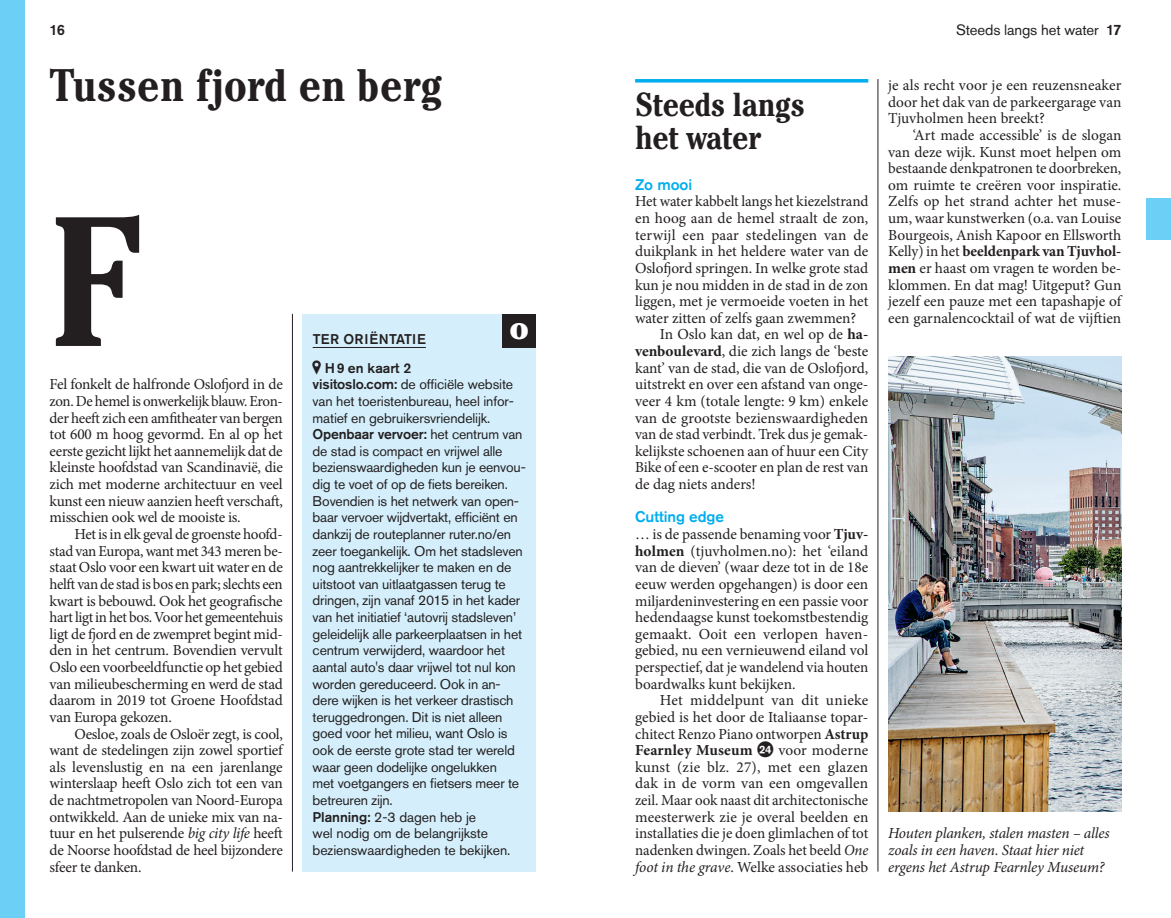
<style>
.page{position:relative;width:1171px;height:918px;background:#fff}
.page>*{position:absolute;margin:0;border:0;box-sizing:border-box;transform-origin:0 0}
.t1{font:700 condensed 183.75px "Cheltenham ITC Pro";color:#231f20}
.t2{font:700 condensed 45.5px "Cheltenham ITC Pro";color:#231f20}
.t3{font:700 condensed 33.25px/32.4px "Cheltenham ITC Pro";letter-spacing:-.02em;color:#231f20}
.t4{font:900 22.22px "Cheltenham ITC Pro";color:#fff}
.t5{font:15.4px/16.6px "Minion Pro";letter-spacing:-.005em;color:#231f20;text-align:justify}
.t6{font:italic 15.4px/16.6px "Minion Pro";letter-spacing:-.015em;color:#231f20}
.t7{font:500 15.4px "Akzidenz Grotesk Pro";letter-spacing:-.005em;color:#00aeef}
.t8{font:14.88px "Akzidenz Grotesk Pro";letter-spacing:-.01em;color:#231f20}
.t9{font:500 14.88px "Akzidenz Grotesk Pro";color:#231f20}
.t10{font:14px/16.6px "Akzidenz Grotesk Pro";letter-spacing:-.015em;color:#231f20}
.t11{font:500 14px/28.7px "Akzidenz Grotesk Pro";letter-spacing:.015em;color:#231f20;text-align:center}
.s1{font-style:italic}
.s2{font-weight:500}
.s3{font-weight:700}
.s4{font-family:"RTB Ziffern Kreis"}
</style>
<div class="page">
<svg style="left:635px;top:79px;width:233px;height:4px"></svg>
<div style="left:0;top:0;width:25px;height:918px;background:#6bcff6"></div>
<hr style="left:292px;top:314px;width:1px;height:557px;background:#231f20">
<hr style="left:877px;top:79px;width:1px;height:792px;background:#231f20">
<div style="left:303px;top:314px;width:233px;height:557px;background:#d4effb"></div>
<hr style="left:313px;top:347px;width:113px;height:1px;background:#231f20">
<div style="left:503px;top:314px;width:33px;height:33px;background:#231f20"></div>
<img style="left:888px;top:356px;width:233px;height:455px">
<div style="left:1146px;top:198px;width:25px;height:42px;background:#6bcff6"></div>
<p class="t9" style="left:50px;top:20px;width:17px">16</p>
<h2 class="t2" style="left:50px;top:57px;width:394px">Tussen fjord en berg</h2>
<h1 class="t1" style="left:50px;top:167px;width:93px">F</h1>
<p class="t5" style="left:50px;top:376px;width:235px">Fel fonkelt de halfronde Oslofjord in de zon. De hemel is onwerkelijk blauw. Eron&shy;der heeft zich een amfitheater van bergen tot 600 m hoog gevormd. En al op het eerste gezicht lijkt het aannemelijk dat de kleinste hoofdstad van Scandinavië, die zich met moderne architectuur en veel kunst een nieuw aanzien heeft verschaft, misschien ook wel de mooiste is.</p>
<p class="t5" style="left:50px;top:526px;width:235px;text-indent:25px">Het is in elk geval de groenste hoofd&shy;stad van Europa, want met 343 meren be&shy;staat Oslo voor een kwart uit water en de helft van de stad is bos en park; slechts een kwart is bebouwd. Ook het geografische hart ligt in het bos. Voor het gemeentehuis ligt de fjord en de zwempret begint mid&shy;den in het centrum. Bovendien vervult Oslo een voorbeeldfunctie op het gebied van milieubescherming en werd de stad daarom in 2019 tot Groene Hoofdstad van Europa gekozen.</p>
<p class="t5" style="left:50px;top:725px;width:235px;text-indent:25px">Oesloe, zoals de Osloër zegt, is cool, want de stedelingen zijn zowel sportief als levenslustig en na een jarenlange winterslaap heeft Oslo zich tot een van de nachtmetropolen van Noord-Europa ontwikkeld. Aan de unieke mix van na&shy;tuur en het pulserende <span class="s1">big city life</span> heeft de Noorse hoofdstad de heel bijzondere sfeer te danken.</p>
<h3 class="t4" style="left:510px;top:318px;width:20px">O</h3>
<p class="t11" style="left:313px;top:324px;width:115px">TER ORIËNTATIE<br>H9 en kaart 2</p>
<p class="t10" style="left:313px;top:376px;width:215px"><span class="s2">visitoslo.com:</span> de officiële website van het toeristenbureau, heel infor&shy;matief en gebruikersvriendelijk.<br><span class="s2">Openbaar vervoer:</span> het centrum van de stad is compact en vrijwel alle bezienswaardigheden kun je eenvou&shy;dig te voet of op de fiets bereiken.<br>Bovendien is het netwerk van open&shy;baar vervoer wijdvertakt, efficiënt en dankzij de routeplanner ruter.no/en zeer toegankelijk. Om het stadsleven nog aantrekkelijker te maken en de uitstoot van uitlaatgassen terug te dringen, zijn vanaf 2015 in het kader van het initiatief ‘autovrij stadsleven’ geleidelijk alle parkeerplaatsen in het centrum verwijderd, waardoor het aantal auto's daar vrijwel tot nul kon worden gereduceerd. Ook in an&shy;dere wijken is het verkeer drastisch teruggedrongen. Dit is niet alleen goed voor het milieu, want Oslo is ook de eerste grote stad ter wereld waar geen dodelijke ongelukken<br>met voetgangers en fietsers meer te betreuren zijn.<br><span class="s2">Planning:</span> 2-3 dagen heb je<br>wel nodig om de belangrijkste bezienswaardigheden te bekijken.</p>
<h3 class="t3" style="left:635px;top:88px;width:172px">Steeds langs het water</h3>
<p class="t7" style="left:635px;top:174px;width:59px">Zo mooi</p>
<p class="t5" style="left:635px;top:193px;width:235px">Het water kabbelt langs het kiezelstrand</p>
<p class="t5" style="left:635px;top:210px;width:235px">en hoog aan de hemel straalt de zon,</p>
<p class="t5" style="left:635px;top:226px;width:235px">terwijl een paar stedelingen van de</p>
<p class="t5" style="left:635px;top:243px;width:235px">duikplank in het heldere water van de</p>
<p class="t5" style="left:635px;top:260px;width:235px">Oslofjord springen. In welke grote stad</p>
<p class="t5" style="left:635px;top:276px;width:235px">kun je nou midden in de stad in de zon</p>
<p class="t5" style="left:635px;top:293px;width:235px">liggen, met je vermoeide voeten in het</p>
<p class="t5" style="left:635px;top:310px;width:223px">water zitten of zelfs gaan zwemmen?</p>
<p class="t5" style="left:660px;top:326px;width:210px">In Oslo kan dat, en wel op de <span class="s3">ha-</span></p>
<p class="t5" style="left:635px;top:343px;width:235px"><span class="s3">venboulevard</span>, die zich langs de ‘beste</p>
<p class="t5" style="left:635px;top:359px;width:235px">kant’ van de stad, die van de Oslofjord,</p>
<p class="t5" style="left:635px;top:376px;width:235px">uitstrekt en over een afstand van onge-</p>
<p class="t5" style="left:635px;top:393px;width:235px">veer 4 km (totale lengte: 9 km) enkele</p>
<p class="t5" style="left:635px;top:409px;width:235px">van de grootste bezienswaardigheden</p>
<p class="t5" style="left:635px;top:426px;width:235px">van de stad verbindt. Trek dus je gemak-</p>
<p class="t5" style="left:635px;top:443px;width:235px">kelijkste schoenen aan of huur een City</p>
<p class="t5" style="left:635px;top:459px;width:235px">Bike of een e-scooter en plan de rest van</p>
<p class="t5" style="left:635px;top:476px;width:122px">de dag niets anders!</p>
<p class="t7" style="left:635px;top:507px;width:90px">Cutting edge</p>
<p class="t5" style="left:635px;top:526px;width:235px;text-align:left">… is de passende benaming voor <span class="s3">Tjuv&shy;holmen</span> (tjuvholmen.no): het ‘eiland van de dieven’ (waar deze tot in de 18e eeuw werden opgehangen) is door een miljardeninvestering en een passie voor hedendaagse kunst toekomstbestendig gemaakt. Ooit een verlopen haven&shy;gebied, nu een vernieuwend eiland vol perspectief, dat je wandelend via houten boardwalks kunt bekijken.</p>
<p class="t5" style="left:635px;top:692px;width:235px;text-indent:25px">Het middelpunt van dit unieke gebied is het door de Italiaanse topar&shy;chitect Renzo Piano ontworpen <span class="s3">Astrup Fearnley Museum</span> <span class="s4">f</span> voor moderne kunst (zie blz. 27), met een glazen dak in de vorm van een omgevallen zeil. Maar ook naast dit architectonische meesterwerk zie je overal beelden en installaties die je doen glimlachen of tot nadenken dwingen. Zoals het beeld <span class="s1">One foot in the grave</span>. Welke associaties heb</p>
<p class="t8" style="left:956px;top:20px;width:167px">Steeds langs het water <span class="s2">17</span></p>
<p class="t5" style="left:888px;top:77px;width:235px">je als recht voor je een reuzensneaker door het dak van de parkeergarage van Tjuvholmen heen breekt?</p>
<p class="t5" style="left:888px;top:127px;width:235px;text-indent:25px">‘Art made accessible’ is de slogan van deze wijk. Kunst moet helpen om bestaande denkpatronen te doorbreken, om ruimte te creëren voor inspiratie.<br>Zelfs op het strand achter het muse&shy;um, waar kunstwerken (o.a. van Louise Bourgeois, Anish Kapoor en Ellsworth Kelly) in het <span class="s3">beeldenpark van Tjuvhol&shy;men</span> er haast om vragen te worden be&shy;klommen. En dat mag! Uitgeput? Gun jezelf een pauze met een tapashapje of een garnalencocktail of wat de vijftien</p>
<p class="t6" style="left:888px;top:825px;width:223px">Houten planken, stalen masten – alles zoals in een haven. Staat hier niet ergens het Astrup Fearnley Museum?</p>
</div>
